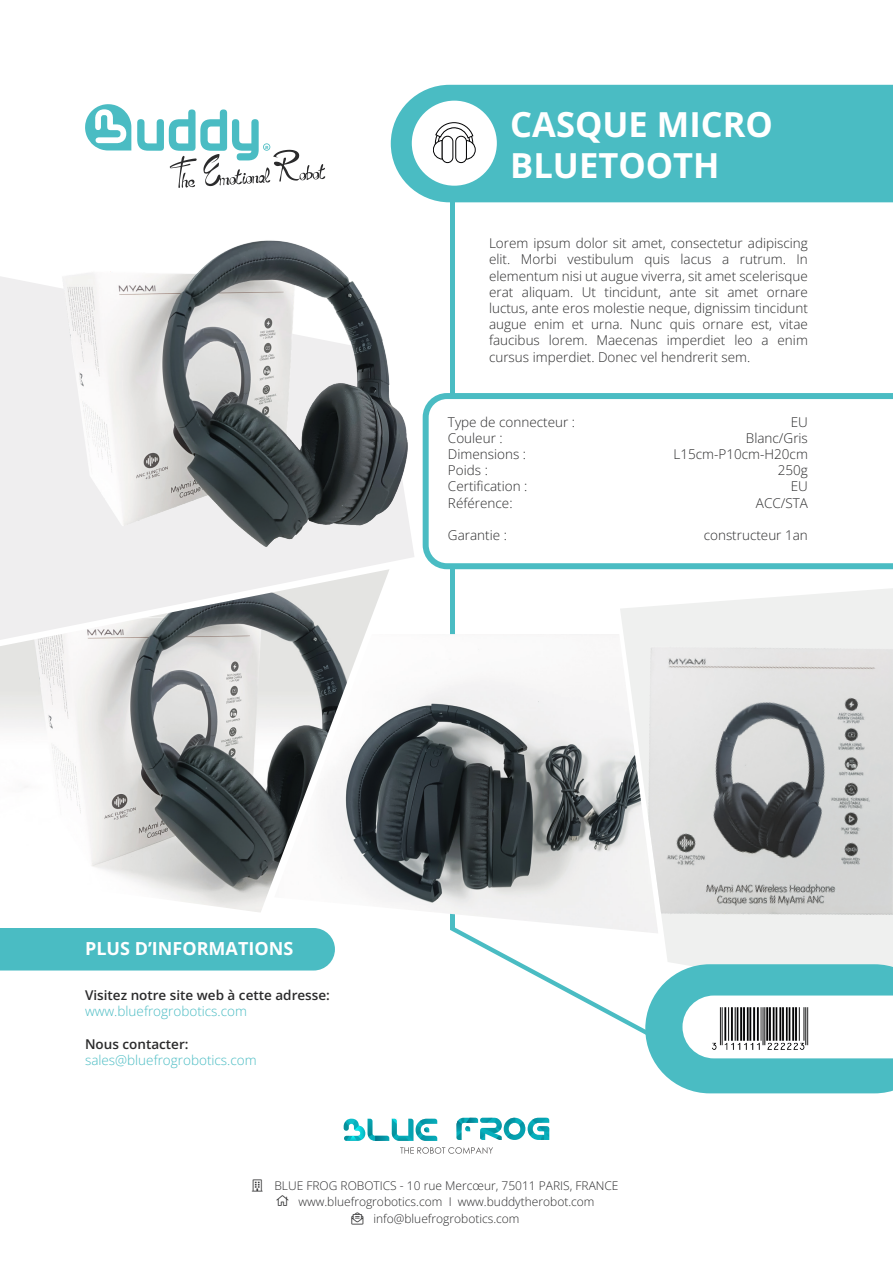
<style>
.page{position:relative;width:893px;height:1263px;background:#fff}
.page>*{position:absolute;margin:0;border:0;box-sizing:border-box;transform-origin:0 0}
.t1{font:700 34.5px/41.4px "Open Sans";color:#fff}
.t2{font:700 18px "Open Sans";color:#fff}
.Style_de_paragraphe{font:300 13.5px/16.2px "Open Sans";color:#2b2b2c;text-align:justify}
.Style_de_paragraphe-2{font:300 13.5px "Open Sans";color:#4abcc3}
.Style_de_paragraphe-3{font:600 13.5px "Open Sans";color:#2b2b2c}
.Style_de_paragraphe-4{font:300 12px "Open Sans";color:#2b2b2c}
.t3{font:4.2px "BFR Font";color:#4abcc3}
</style>
<div class="page">
<hr style="left:450px;top:165px;width:4px;height:765px;background:#4abcc3">
<div style="left:391px;top:85px;width:502px;height:117px;background:#4abcc3"></div>
<svg style="left:85px;top:104px;width:46px;height:46px"></svg>
<svg style="left:137px;top:109px;width:188px;height:79px"></svg>
<img style="left:0;top:224px;width:461px;height:349px">
<img style="left:0;top:569px;width:389px;height:343px">
<img style="left:274px;top:634px;width:346px;height:291px">
<img style="left:620px;top:591px;width:273px;height:334px">
<div style="left:412px;top:101px;width:85px;height:85px;background:#fff;border-radius:50%"></div>
<div style="left:442px;top:136px;width:11px;height:27px;border:1px solid #020203;border-radius:5px"></div>
<div style="left:455px;top:136px;width:12px;height:27px;border:1px solid #020203;border-radius:5px"></div>
<svg style="left:433px;top:122px;width:43px;height:38px"></svg>
<svg style="left:423px;top:393px;width:470px;height:176px"></svg>
<div style="left:0;top:928px;width:335px;height:42px;background:#4abcc3"></div>
<svg style="left:344px;top:1118px;width:93px;height:23px"></svg>
<svg style="left:456px;top:1118px;width:93px;height:22px"></svg>
<svg style="left:400px;top:1147px;width:93px;height:7px"></svg>
<svg style="left:450px;top:925px;width:443px;height:168px"></svg>
<img style="left:699px;top:998px;width:131px;height:57px">
<p class="t3" style="left:265px;top:146px;width:5px">r</p>
<p class="t1" style="left:510px;top:103px;width:264px">CASQUE MICRO<br>BLUETOOTH</p>
<p class="Style_de_paragraphe" style="left:489px;top:235px;width:320px">Lorem ipsum dolor sit amet, consectetur adipiscing elit. Morbi vestibulum quis lacus a rutrum. In elementum nisi ut augue viverra, sit amet scelerisque erat aliquam. Ut tincidunt, ante sit amet ornare luctus, ante eros molestie neque, dignissim tincidunt augue enim et urna. Nunc quis ornare est, vitae faucibus lorem. Maecenas imperdiet leo a enim cursus imperdiet. Donec vel hendrerit sem.</p>
<p class="Style_de_paragraphe" style="left:448px;top:413px;width:129px">Type de connecteur :</p>
<p class="Style_de_paragraphe" style="left:448px;top:429px;width:56px">Couleur :</p>
<p class="Style_de_paragraphe" style="left:448px;top:446px;width:80px">Dimensions :</p>
<p class="Style_de_paragraphe" style="left:448px;top:462px;width:41px">Poids :</p>
<p class="Style_de_paragraphe" style="left:448px;top:478px;width:81px">Certification :</p>
<p class="Style_de_paragraphe" style="left:448px;top:494px;width:66px">Référence:</p>
<p class="Style_de_paragraphe" style="left:448px;top:527px;width:60px">Garantie :</p>
<p class="Style_de_paragraphe" style="left:791px;top:413px;width:19px">EU</p>
<p class="Style_de_paragraphe" style="left:746px;top:429px;width:64px">Blanc/Gris</p>
<p class="Style_de_paragraphe" style="left:673px;top:446px;width:136px">L15cm-P10cm-H20cm</p>
<p class="Style_de_paragraphe" style="left:778px;top:462px;width:32px">250g</p>
<p class="Style_de_paragraphe" style="left:791px;top:478px;width:19px">EU</p>
<p class="Style_de_paragraphe" style="left:756px;top:494px;width:54px">ACC/STA</p>
<p class="Style_de_paragraphe" style="left:704px;top:527px;width:106px">constructeur 1an</p>
<p class="t2" style="left:85px;top:936px;width:210px">PLUS D’INFORMATIONS</p>
<p class="Style_de_paragraphe-3" style="left:85px;top:986px;width:246px">Visitez notre site web à cette adresse:</p>
<p class="Style_de_paragraphe-2" style="left:85px;top:1002px;width:164px">www.bluefrogrobotics.com</p>
<p class="Style_de_paragraphe-3" style="left:85px;top:1034px;width:105px">Nous contacter:</p>
<p class="Style_de_paragraphe-2" style="left:85px;top:1051px;width:173px">sales@bluefrogrobotics.com</p>
<p class="Style_de_paragraphe-4" style="left:274px;top:1177px;width:346px">BLUE FROG ROBOTICS - 10 rue Mercœur, 75011 PARIS, FRANCE</p>
<p class="Style_de_paragraphe-4" style="left:298px;top:1193px;width:298px">www.bluefrogrobotics.com I www.buddytherobot.com</p>
<p class="Style_de_paragraphe-4" style="left:373px;top:1210px;width:148px">info@bluefrogrobotics.com</p>
</div>
